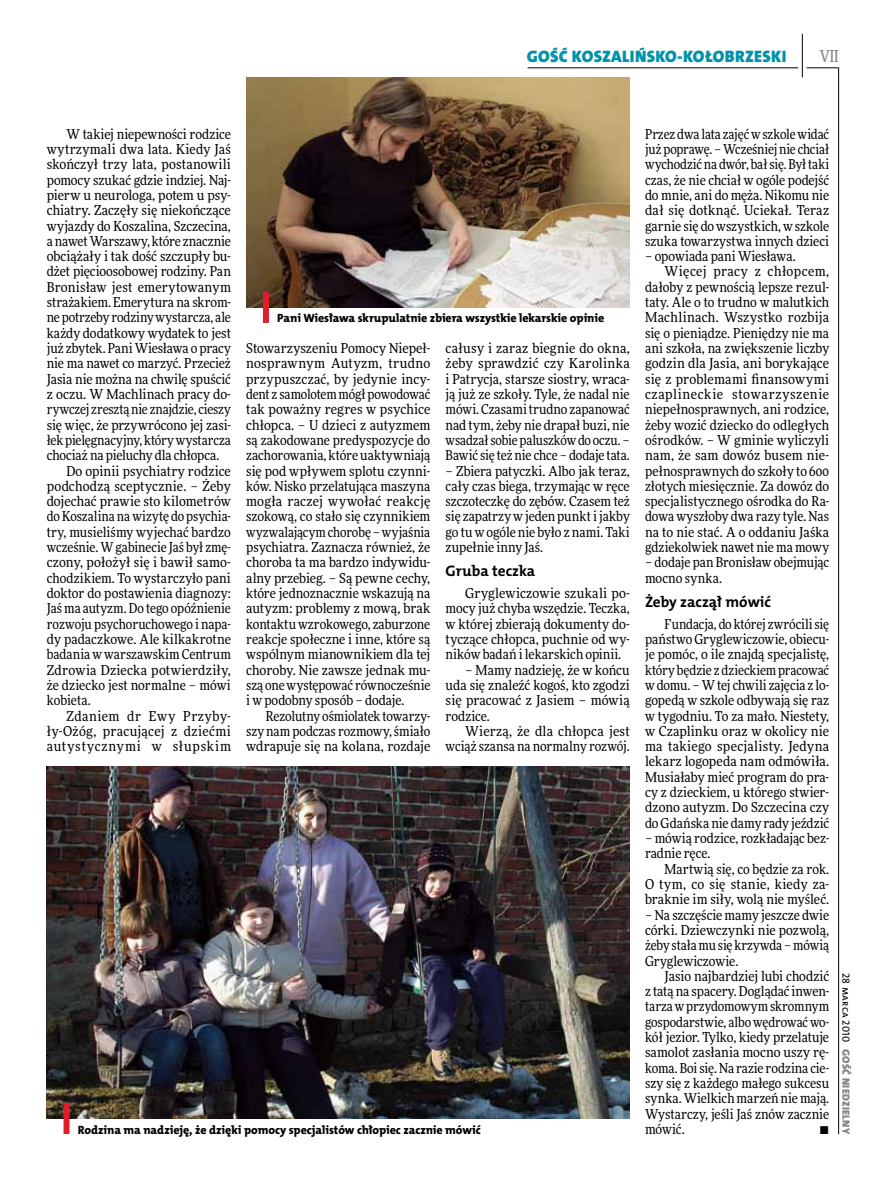
<style>
.page{position:relative;width:893px;height:1191px;background:#fff}
.page>*{position:absolute;margin:0;border:0;box-sizing:border-box;transform-origin:0 0}
.t1{font:16.65px "The Mix HP9 Blk";letter-spacing:.02em;color:#0093aa}
.t2{font:500 16.5px "Freeday Narrow";color:#858486;scale:.9 1}
.t3{font:15.3px "The Mix HP7 Bld";color:#000}
.t4{font:13.65px/15.3px "Freeday Narrow News";color:#000;text-align:justify}
.t5{font:13.65px "Freeday Narrow News";letter-spacing:.02em;color:#000}
.t6{font:13.65px "Freeday Narrow News";letter-spacing:.025em;color:#000}
.t7{font:13.65px "Freeday Narrow News";letter-spacing:.045em;color:#000}
.t8{font:13.65px "Freeday Narrow News";letter-spacing:.055em;color:#000}
.t9{font:12px "The Mix HP8 Ex Bld";letter-spacing:-.005em;color:#000}
.t10{font:10.5px "The Mix HP9 Blk";letter-spacing:.025em;color:#858486}
.t11{font:10.5px "The Mix HP5 Plain";color:#000}
</style>
<div class="page">
<hr style="left:838px;top:68px;width:1px;height:1066px;background:#000">
<hr style="left:802px;top:34px;width:1px;height:43px;background:#000">
<hr style="left:806px;top:68px;width:33px;height:1px;background:#000">
<hr style="left:528px;top:68px;width:270px;height:1px;background:#000">
<img style="left:246px;top:77px;width:384px;height:230px">
<img style="left:47px;top:766px;width:583px;height:352px">
<div style="left:64px;top:1103px;width:6px;height:31px;background:#df1e2a"></div>
<div style="left:263px;top:292px;width:6px;height:31px;background:#df1e2a"></div>
<p class="t1" style="left:527px;top:46px;width:261px">GOŚĆ KOSZALIŃSKO-KOŁOBRZESKI</p>
<p class="t2" style="left:820px;top:46px;width:22px">VII</p>
<p class="t4" style="left:66px;top:126px;width:166px">W takiej niepewności rodzice</p>
<p class="t4" style="left:47px;top:141px;width:186px">wytrzymali dwa lata. Kiedy Jaś</p>
<p class="t4" style="left:47px;top:157px;width:186px">skończył trzy lata, postanowili</p>
<p class="t4" style="left:47px;top:172px;width:186px">pomocy szukać gdzie indziej. Naj-</p>
<p class="t4" style="left:47px;top:187px;width:186px">pierw u neurologa, potem u psy-</p>
<p class="t4" style="left:47px;top:202px;width:186px">chiatry. Zaczęły się niekończące</p>
<p class="t4" style="left:47px;top:218px;width:186px">wyjazdy do Koszalina, Szczecina,</p>
<p class="t4" style="left:47px;top:233px;width:186px">a nawet Warszawy, które znacznie</p>
<p class="t4" style="left:47px;top:248px;width:186px">obciążały i tak dość szczupły bu-</p>
<p class="t4" style="left:47px;top:264px;width:186px">dżet pięcioosobowej rodziny. Pan</p>
<p class="t4" style="left:47px;top:279px;width:186px">Bronisław jest emerytowanym</p>
<p class="t4" style="left:47px;top:294px;width:186px">strażakiem. Emerytura na skrom-</p>
<p class="t4" style="left:47px;top:310px;width:186px">ne potrzeby rodziny wystarcza, ale</p>
<p class="t4" style="left:47px;top:325px;width:186px">każdy dodatkowy wydatek to jest</p>
<p class="t4" style="left:47px;top:340px;width:186px">już zbytek. Pani Wiesława o pracy</p>
<p class="t4" style="left:47px;top:356px;width:186px">nie ma nawet co marzyć. Przecież</p>
<p class="t4" style="left:47px;top:371px;width:186px">Jasia nie można na chwilę spuścić</p>
<p class="t4" style="left:47px;top:386px;width:186px">z oczu. W Machlinach pracy do-</p>
<p class="t4" style="left:47px;top:401px;width:186px">rywczej zresztą nie znajdzie, cieszy</p>
<p class="t4" style="left:47px;top:417px;width:186px">się więc, że przywrócono jej zasi-</p>
<p class="t4" style="left:47px;top:432px;width:186px">łek pielęgnacyjny, który wystarcza</p>
<p class="t4" style="left:47px;top:447px;width:174px">chociaż na pieluchy dla chłopca.</p>
<p class="t4" style="left:66px;top:463px;width:166px">Do opinii psychiatry rodzice</p>
<p class="t4" style="left:47px;top:478px;width:186px">podchodzą sceptycznie. – Żeby</p>
<p class="t4" style="left:47px;top:493px;width:186px">dojechać prawie sto kilometrów</p>
<p class="t4" style="left:47px;top:509px;width:186px">do Koszalina na wizytę do psychia-</p>
<p class="t4" style="left:47px;top:524px;width:186px">try, musieliśmy wyjechać bardzo</p>
<p class="t4" style="left:47px;top:539px;width:186px">wcześnie. W gabinecie Jaś był zmę-</p>
<p class="t4" style="left:47px;top:555px;width:186px">czony, położył się i bawił samo-</p>
<p class="t4" style="left:47px;top:570px;width:186px">chodzikiem. To wystarczyło pani</p>
<p class="t4" style="left:47px;top:585px;width:186px">doktor do postawienia diagnozy:</p>
<p class="t4" style="left:47px;top:600px;width:186px">Jaś ma autyzm. Do tego opóźnienie</p>
<p class="t4" style="left:47px;top:616px;width:186px">rozwoju psychoruchowego i napa-</p>
<p class="t4" style="left:47px;top:631px;width:186px">dy padaczkowe. Ale kilkakrotne</p>
<p class="t4" style="left:47px;top:646px;width:186px">badania w warszawskim Centrum</p>
<p class="t5" style="left:47px;top:661px;width:186px">Zdrowia Dziecka potwierdziły,</p>
<p class="t4" style="left:47px;top:677px;width:186px">że dziecko jest normalne – mówi</p>
<p class="t4" style="left:47px;top:692px;width:45px">kobieta.</p>
<p class="t7" style="left:66px;top:707px;width:166px">Zdaniem dr Ewy Przyby-</p>
<p class="t6" style="left:47px;top:722px;width:186px">ły-Ożóg, pracującej z dziećmi</p>
<p class="t8" style="left:47px;top:738px;width:186px">autystycznymi w słupskim</p>
<p class="t9" style="left:277px;top:311px;width:329px">Pani Wiesława skrupulatnie zbiera wszystkie lekarskie opinie</p>
<p class="t4" style="left:246px;top:340px;width:186px">Stowarzyszeniu Pomocy Niepeł&shy;nosprawnym Autyzm, trudno przypuszczać, by jedynie incy&shy;dent z samolotem mógł powodować tak poważny regres w psychice chłopca. – U dzieci z autyzmem są zakodowane predyspozycje do zachorowania, które uaktywniają się pod wpływem splotu czynni&shy;ków. Nisko przelatująca maszyna mogła raczej wywołać reakcję szokową, co stało się czynnikiem wyzwalającym chorobę – wyjaśnia psychiatra. Zaznacza również, że choroba ta ma bardzo indywidu&shy;alny przebieg. – Są pewne cechy, które jednoznacznie wskazują na autyzm: problemy z mową, brak kontaktu wzrokowego, zaburzone reakcje społeczne i inne, które są wspólnym mianownikiem dla tej choroby. Nie zawsze jednak mu&shy;szą one występować równocześnie i w podobny sposób – dodaje.</p>
<p class="t4" style="left:246px;top:708px;width:186px;text-indent:20px">Rezolutny ośmiolatek towarzy&shy;szy nam podczas rozmowy, śmiało wdrapuje się na kolana, rozdaje</p>
<p class="t4" style="left:446px;top:340px;width:186px">całusy i zaraz biegnie do okna, żeby sprawdzić czy Karolinka i Patrycja, starsze siostry, wraca&shy;ją już ze szkoły. Tyle, że nadal nie mówi. Czasami trudno zapanować nad tym, żeby nie drapał buzi, nie wsadzał sobie paluszków do oczu. – Bawić się też nie chce – dodaje tata.</p>
<p class="t4" style="left:446px;top:463px;width:186px">– Zbiera patyczki. Albo jak teraz, cały czas biega, trzymając w ręce szczoteczkę do zębów. Czasem też się zapatrzy w jeden punkt i jakby go tu w ogóle nie było z nami. Taki zupełnie inny Jaś.</p>
<p class="t3" style="left:446px;top:561px;width:91px">Gruba teczka</p>
<p class="t4" style="left:446px;top:585px;width:186px;text-indent:20px">Gryglewiczowie szukali po&shy;mocy już chyba wszędzie. Teczka, w której zbierają dokumenty do&shy;tyczące chłopca, puchnie od wy&shy;ników badań i lekarskich opinii.</p>
<p class="t4" style="left:446px;top:662px;width:186px;text-indent:20px">– Mamy nadzieję, że w końcu uda się znaleźć kogoś, kto zgodzi się pracować z Jasiem – mówią rodzice.</p>
<p class="t4" style="left:446px;top:723px;width:186px;text-align:right">Wierzą, że dla chłopca jest wciąż szansa na normalny rozwój.</p>
<p class="t4" style="left:645px;top:126px;width:186px">Przez dwa lata zajęć w szkole widać już poprawę. – Wcześniej nie chciał wychodzić na dwór, bał się. Był taki czas, że nie chciał w ogóle podejść do mnie, ani do męża. Nikomu nie dał się dotknąć. Uciekał. Teraz garnie się do wszystkich, w szkole szuka towarzystwa innych dzieci</p>
<p class="t4" style="left:645px;top:248px;width:152px">– opowiada pani Wiesława.</p>
<p class="t6" style="left:665px;top:263px;width:166px">Więcej pracy z chłopcem,</p>
<p class="t4" style="left:645px;top:279px;width:186px">dałoby z pewnością lepsze rezul-</p>
<p class="t4" style="left:645px;top:294px;width:186px">taty. Ale o to trudno w malutkich</p>
<p class="t5" style="left:645px;top:309px;width:186px">Machlinach. Wszystko rozbija</p>
<p class="t4" style="left:645px;top:325px;width:186px">się o pieniądze. Pieniędzy nie ma</p>
<p class="t4" style="left:645px;top:340px;width:186px">ani szkoła, na zwiększenie liczby</p>
<p class="t4" style="left:645px;top:356px;width:186px">godzin dla Jasia, ani borykające</p>
<p class="t4" style="left:645px;top:371px;width:186px">się z problemami finansowymi</p>
<p class="t7" style="left:645px;top:386px;width:186px">czaplineckie stowarzyszenie</p>
<p class="t4" style="left:645px;top:401px;width:186px">niepełnosprawnych, ani rodzice,</p>
<p class="t4" style="left:645px;top:417px;width:186px">żeby wozić dziecko do odległych</p>
<p class="t4" style="left:645px;top:432px;width:186px">ośrodków. – W gminie wyliczyli</p>
<p class="t4" style="left:645px;top:447px;width:186px">nam, że sam dowóz busem nie-</p>
<p class="t4" style="left:645px;top:463px;width:186px">pełnosprawnych do szkoły to 600</p>
<p class="t4" style="left:645px;top:478px;width:186px">złotych miesięcznie. Za dowóz do</p>
<p class="t4" style="left:645px;top:493px;width:186px">specjalistycznego ośrodka do Ra-</p>
<p class="t4" style="left:645px;top:509px;width:186px">dowa wyszłoby dwa razy tyle. Nas</p>
<p class="t4" style="left:645px;top:524px;width:186px">na to nie stać. A o oddaniu Jaśka</p>
<p class="t4" style="left:645px;top:539px;width:186px">gdziekolwiek nawet nie ma mowy</p>
<p class="t4" style="left:645px;top:555px;width:186px">– dodaje pan Bronisław obejmując mocno synka.</p>
<p class="t3" style="left:645px;top:592px;width:127px">Żeby zaczął mówić</p>
<p class="t4" style="left:645px;top:616px;width:186px;text-indent:20px">Fundacja, do której zwrócili się państwo Gryglewiczowie, obiecu&shy;je pomóc, o ile znajdą specjalistę, który będzie z dzieckiem pracować w domu. – W tej chwili zajęcia z lo&shy;gopedą w szkole odbywają się raz w tygodniu. To za mało. Niestety, w Czaplinku oraz w okolicy nie ma takiego specjalisty. Jedyna lekarz logopeda nam odmówiła.<br>Musiałaby mieć program do pra&shy;cy z dzieckiem, u którego stwier&shy;dzono autyzm. Do Szczecina czy do Gdańska nie damy rady jeździć</p>
<p class="t4" style="left:645px;top:830px;width:186px">– mówią rodzice, rozkładając bez&shy;radnie ręce.</p>
<p class="t4" style="left:645px;top:861px;width:186px;text-indent:20px">Martwią się, co będzie za rok.<br>O tym, co się stanie, kiedy za&shy;braknie im siły, wolą nie myśleć.</p>
<p class="t4" style="left:645px;top:907px;width:186px">– Na szczęście mamy jeszcze dwie córki. Dziewczynki nie pozwolą, żeby stała mu się krzywda – mówią Gryglewiczowie.</p>
<p class="t4" style="left:645px;top:968px;width:186px;text-indent:20px">Jasio najbardziej lubi chodzić z tatą na spacery. Doglądać inwen&shy;tarza w przydomowym skromnym gospodarstwie, albo wędrować wo&shy;kół jezior. Tylko, kiedy przelatuje samolot zasłania mocno uszy rę&shy;koma. Boi się. Na razie rodzina cie&shy;szy się z każdego małego sukcesu synka. Wielkich marzeń nie mają.<br>Wystarczy, jeśli Jaś znów zacznie</p>
<p class="t9" style="left:78px;top:1122px;width:404px">Rodzina ma nadzieję, że dzięki pomocy specjalistów chłopiec zacznie mówić</p>
<p class="t4" style="left:645px;top:1121px;width:41px">mówić.</p>
<p class="t4" style="left:819px;top:1121px;width:11px">•</p>
<p class="t11" style="left:853px;top:972px;width:71px;rotate:90deg">28 marca 2010</p>
<p class="t10" style="left:853px;top:1049px;width:86px;rotate:90deg">GOŚĆ NIEDZIELNY</p>
</div>
